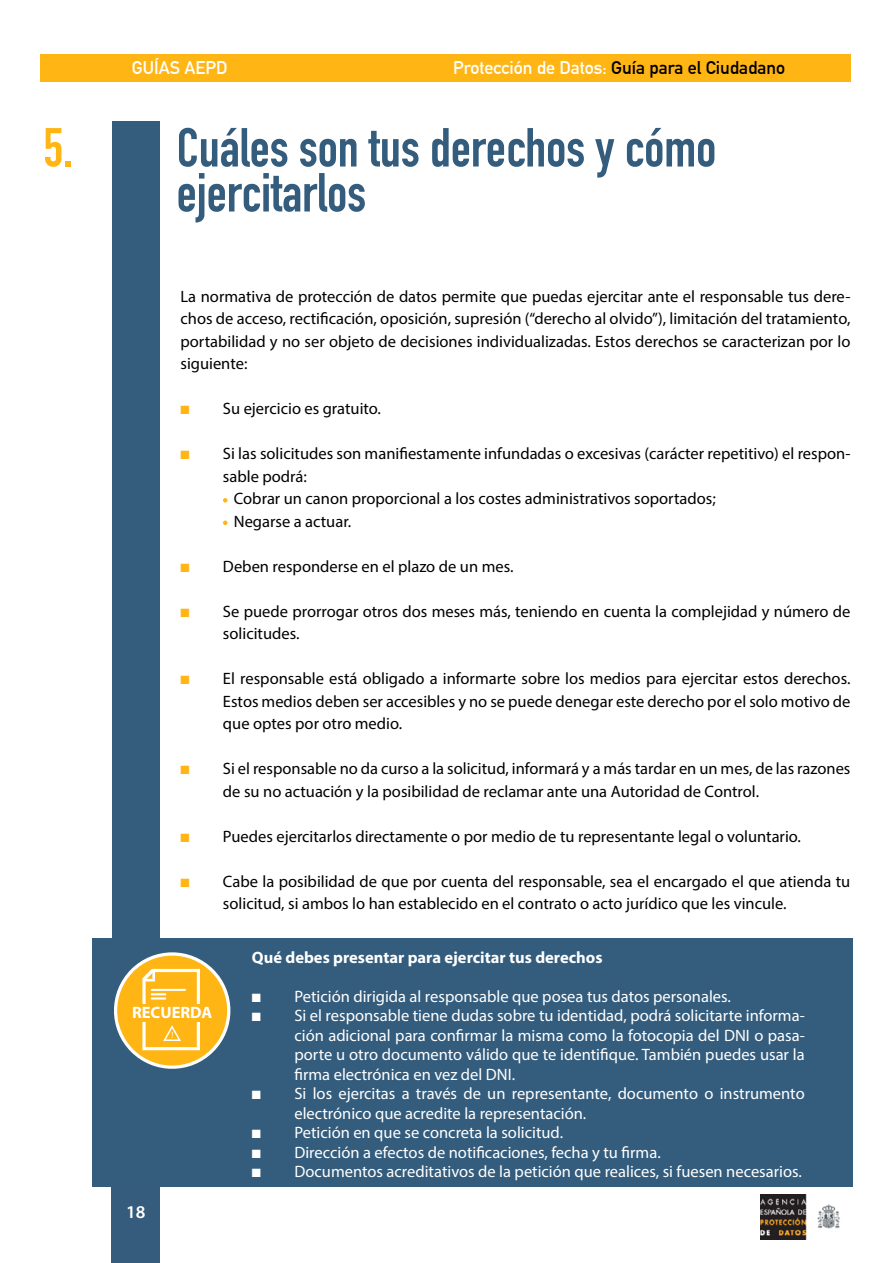
<style>
.page{position:relative;width:893px;height:1263px;background:#fff}
.page>*{position:absolute;margin:0;border:0;box-sizing:border-box;transform-origin:0 0}
.t1{font:700 54px/45px "DIN Condensed";color:#335c7d}
.t2{font:700 18px "DIN Alternate";color:#000}
.t3{font:700 18px "DIN Alternate";color:#fff}
.t4{font:600 18px "Myriad Pro";color:#fff}
.t5{font:16.5px/22.5px "Myriad Pro";color:#000}
.t6{font:16.5px/19.5px "Myriad Pro";color:#fff;text-align:justify}
.t7{font:700 16.5px "Myriad Pro";color:#fff}
.s1{color:#fff}
.s2{color:#ffb514}
</style>
<div class="page">
<div style="left:40px;top:54px;width:810px;height:27px;background:#ffb514"></div>
<div style="left:112px;top:1186px;width:48px;height:77px;background:#355c7d"></div>
<img style="left:760px;top:1195px;width:80px;height:45px">
<div style="left:112px;top:122px;width:48px;height:1057px;background:#335c7d"></div>
<svg style="left:223px;top:498px;width:4px;height:4px"></svg>
<svg style="left:223px;top:520px;width:4px;height:5px"></svg>
<div style="left:92px;top:938px;width:761px;height:248px;background:#335c7d"></div>
<svg style="left:114px;top:952px;width:117px;height:117px"></svg>
<p class="t3" style="left:132px;top:54px;width:97px">GUÍAS AEPD</p>
<p class="t2" style="left:453px;top:54px;width:333px"><span class="s1">Protección de Datos:</span> Guía para el Ciudadano</p>
<h1 class="t1" style="left:177px;top:125px;width:541px;text-indent:-133px"><span class="s2">5.</span> Cuáles son tus derechos y cómo ejercitarlos</h1>
<p class="t5" style="left:180px;top:284px;width:672px;text-align:justify">La normativa de protección de datos permite que puedas ejercitar ante el responsable tus dere&shy;chos de acceso, rectificación, oposición, supresión (“derecho al olvido”), limitación del tratamiento, portabilidad y no ser objeto de decisiones individualizadas. Estos derechos se caracterizan por lo siguiente:</p>
<p class="t5" style="left:180px;top:397px;width:202px"><span class="s2">■</span> Su ejercicio es gratuito.</p>
<p class="t5" style="left:180px;top:442px;width:671px"><span class="s2">■</span> Si las solicitudes son manifiestamente infundadas o excesivas (carácter repetitivo) el respon-</p>
<p class="t5" style="left:223px;top:464px;width:85px">sable podrá:</p>
<p class="t5" style="left:234px;top:487px;width:483px">Cobrar un canon proporcional a los costes administrativos soportados;</p>
<p class="t5" style="left:234px;top:509px;width:119px">Negarse a actuar.</p>
<p class="t5" style="left:180px;top:554px;width:334px"><span class="s2">■</span> Deben responderse en el plazo de un mes.</p>
<p class="t5" style="left:223px;top:599px;width:629px;text-indent:-43px"><span class="s2">■</span> Se puede prorrogar otros dos meses más, teniendo en cuenta la complejidad y número de solicitudes.</p>
<p class="t5" style="left:223px;top:667px;width:629px;text-align:justify;text-indent:-43px"><span class="s2">■</span> El responsable está obligado a informarte sobre los medios para ejercitar estos derechos.<br>Estos medios deben ser accesibles y no se puede denegar este derecho por el solo motivo de que optes por otro medio.</p>
<p class="t5" style="left:223px;top:757px;width:629px;text-indent:-43px"><span class="s2">■</span> Si el responsable no da curso a la solicitud, informará y a más tardar en un mes, de las razones de su no actuación y la posibilidad de reclamar ante una Autoridad de Control.</p>
<p class="t5" style="left:180px;top:824px;width:622px"><span class="s2">■</span> Puedes ejercitarlos directamente o por medio de tu representante legal o voluntario.</p>
<p class="t5" style="left:223px;top:869px;width:629px;text-indent:-43px"><span class="s2">■</span> Cabe la posibilidad de que por cuenta del responsable, sea el encargado el que atienda tu solicitud, si ambos lo han establecido en el contrato o acto jurídico que les vincule.</p>
<p class="t7" style="left:132px;top:1002px;width:82px">RECUERDA</p>
<p class="t4" style="left:126px;top:1201px;width:21px">18</p>
<p class="t7" style="left:252px;top:946px;width:352px">Qué debes presentar para ejercitar tus derechos</p>
<p class="t6" style="left:252px;top:986px;width:480px">■ Petición dirigida al responsable que posea tus datos personales.</p>
<p class="t6" style="left:294px;top:1006px;width:512px;text-indent:-43px">■ Si el responsable tiene dudas sobre tu identidad, podrá solicitarte informa&shy;ción adicional para confirmar la misma como la fotocopia del DNI o pasa&shy;porte u otro documento válido que te identifique. También puedes usar la firma electrónica en vez del DNI.</p>
<p class="t6" style="left:294px;top:1084px;width:512px;text-indent:-43px">■ Si los ejercitas a través de un representante, documento o instrumento electrónico que acredite la representación.</p>
<p class="t6" style="left:252px;top:1123px;width:313px">■ Petición en que se concreta la solicitud.</p>
<p class="t6" style="left:252px;top:1142px;width:410px">■ Dirección a efectos de notificaciones, fecha y tu firma.</p>
<p class="t6" style="left:252px;top:1162px;width:551px">■ Documentos acreditativos de la petición que realices, si fuesen necesarios.</p>
</div>
